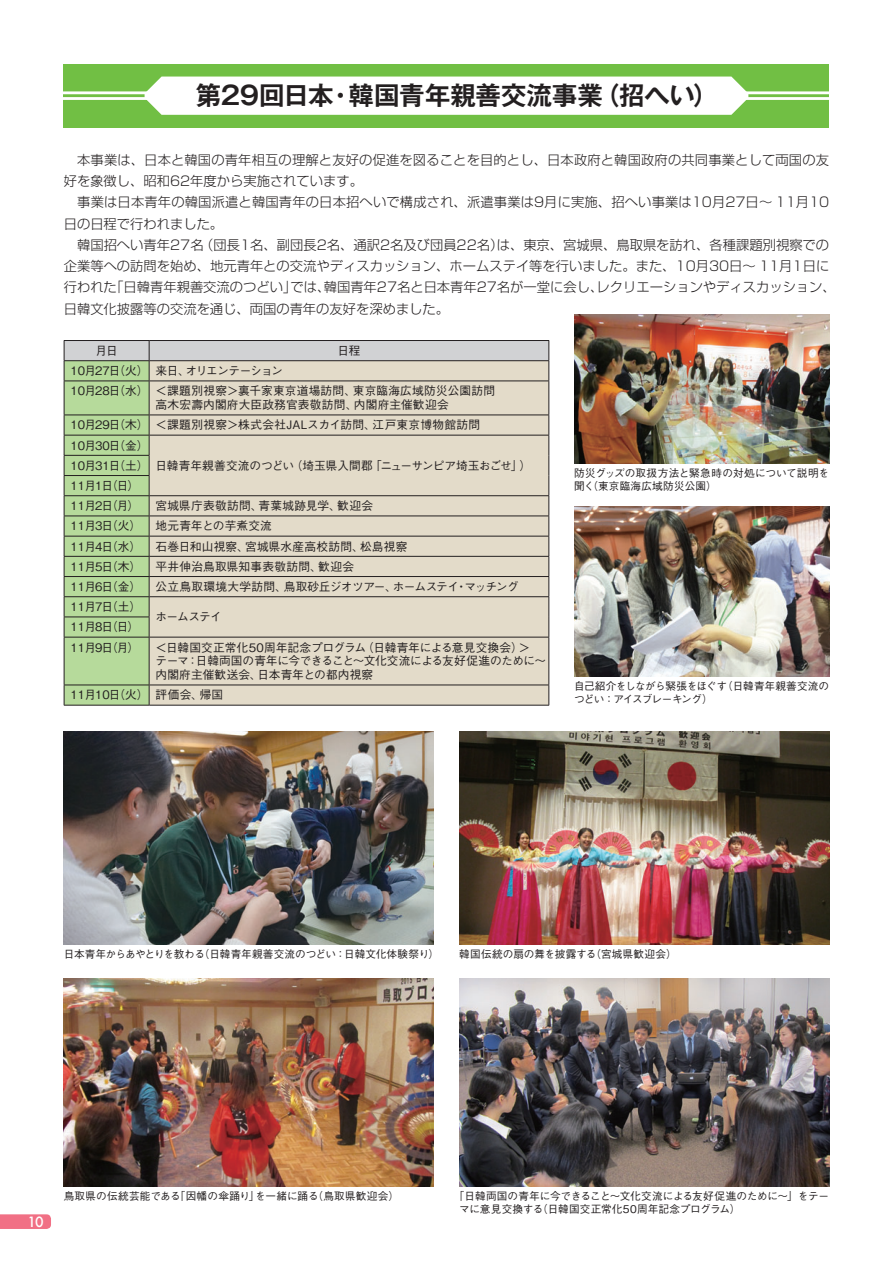
<style>
.page{position:relative;width:893px;height:1263px;background:#fff}
.page>*{position:absolute;margin:0;border:0;box-sizing:border-box;transform-origin:0 0}
.t1{font:700 25.5px "Gothic MB101 Pro De";letter-spacing:-.01em;color:#231f20}
.t2{font:500 13.8px "Futura";color:#fff}
.t3{font:300 13.35px/21.3px "Shin Go Pro";color:#231f20}
.t4{font:500 11.7px/20.2px "Gothic BBB Pro";color:#231f20}
.t5{font:500 11.7px/20.2px "Gothic BBB Pro";letter-spacing:-.075em;color:#231f20}
.t6{font:500 10.65px/12.8px "Gothic BBB Pro";letter-spacing:.02em;color:#231f20}
.t7{font:500 10.65px/12.8px "Gothic BBB Pro";color:#231f20}
.t8{font:500 10.65px/12.8px "Gothic BBB Pro";letter-spacing:-.035em;color:#231f20}
.t9{font:500 10.65px "Gothic BBB Pro";letter-spacing:-.025em;color:#231f20}
</style>
<div class="page">
<svg style="left:0;top:1214px;width:51px;height:15px"></svg>
<svg style="left:64px;top:340px;width:486px;height:365px;background:#d2d1ba"></svg>
<hr style="left:64px;top:705px;width:85px;height:1px;background:#231f20">
<hr style="left:149px;top:705px;width:400px;height:1px;background:#231f20">
<div style="left:64px;top:64px;width:765px;height:64px;background:#71bf44"></div>
<hr style="left:51px;top:91px;width:791px;height:3px;background:#fff">
<hr style="left:51px;top:97px;width:791px;height:3px;background:#fff">
<div style="left:145px;top:77px;width:603px;height:38px;background:#fff"></div>
<img style="left:64px;top:731px;width:370px;height:213px">
<img style="left:459px;top:731px;width:370px;height:213px">
<img style="left:64px;top:978px;width:370px;height:208px">
<img style="left:459px;top:978px;width:370px;height:208px">
<img style="left:574px;top:315px;width:255px;height:148px">
<img style="left:574px;top:506px;width:255px;height:170px">
<h1 class="t1" style="left:196px;top:74px;width:524px">第29回日本・韓国青年親善交流事業（招へい）</h1>
<p class="t3" style="left:64px;top:147px;width:774px">　本事業は、日本と韓国の青年相互の理解と友好の促進を図ることを目的とし、日本政府と韓国政府の共同事業として両国の友好を象徴し、昭和62年度から実施されています。<br>　事業は日本青年の韓国派遣と韓国青年の日本招へいで構成され、派遣事業は9月に実施、招へい事業は10月27日～ 11月10日の日程で行われました。<br>　韓国招へい青年27名（団長1名、副団長2名、通訳2名及び団員22名）は、東京、宮城県、鳥取県を訪れ、各種課題別視察での企業等への訪問を始め、地元青年との交流やディスカッション、ホームステイ等を行いました。また、10月30日～ 11月1日に行われた「日韓青年親善交流のつどい」では、韓国青年27名と日本青年27名が一堂に会し、レクリエーションやディスカッション、日韓文化披露等の交流を通じ、両国の青年の友好を深めました。</p>
<p class="t4" style="left:95px;top:339px;width:24px">月日</p>
<p class="t4" style="left:337px;top:339px;width:25px">日程</p>
<p class="t4" style="left:70px;top:359px;width:426px">10月27日（火） 来日、オリエンテーション<br>10月28日（水） ＜課題別視察＞裏千家東京道場訪問、東京臨海広域防災公園訪問</p>
<p class="t4" style="left:70px;top:393px;width:462px;text-indent:85px">高木宏壽内閣府大臣政務官表敬訪問、内閣府主催歓迎会<br>10月29日（木） ＜課題別視察＞株式会社JALスカイ訪問、江戸東京博物館訪問<br>10月30日（金）<br>10月31日（土） 日韓青年親善交流のつどい（埼玉県入間郡「ニューサンピア埼玉おごせ」）<br>11月1日（日）<br>11月2日（月）</p>
<p class="t4" style="left:70px;top:494px;width:450px;text-indent:85px">宮城県庁表敬訪問、青葉城跡見学、歓迎会<br>11月3日（火） 地元青年との芋煮交流<br>11月4日（水） 石巻日和山視察、宮城県水産高校訪問、松島視察<br>11月5日（木） 平井伸治鳥取県知事表敬訪問、歓迎会<br>11月6日（金） 公立鳥取環境大学訪問、鳥取砂丘ジオツアー、ホームステイ・マッチング<br>11月7日（土）</p>
<p class="t4" style="left:156px;top:605px;width:68px">ホームステイ</p>
<p class="t5" style="left:70px;top:615px;width:70px">11月8日（日）<br>11月9日（月）</p>
<p class="t4" style="left:156px;top:639px;width:392px;line-height:13.8px">＜日韓国交正常化50周年記念プログラム（日韓青年による意見交換会）＞<br>テーマ：日韓両国の青年に今できること～文化交流による友好促進のために～内閣府主催歓送会、日本青年との都内視察</p>
<p class="t4" style="left:70px;top:683px;width:154px">11月10日（火） 評価会、帰国</p>
<p class="t6" style="left:574px;top:465px;width:257px">防災グッズの取扱方法と緊急時の対処について説明を聞く（東京臨海広域防災公園）</p>
<p class="t8" style="left:574px;top:678px;width:257px">自己紹介をしながら緊張をほぐす（日韓青年親善交流のつどい：アイスブレーキング）</p>
<p class="t9" style="left:64px;top:945px;width:377px">日本青年からあやとりを教わる（日韓青年親善交流のつどい：日韓文化体験祭り）</p>
<p class="t6" style="left:459px;top:946px;width:219px">韓国伝統の扇の舞を披露する（宮城県歓迎会）</p>
<p class="t2" style="left:27px;top:1212px;width:18px">10</p>
<p class="t6" style="left:64px;top:1188px;width:337px">鳥取県の伝統芸能である「因幡の傘踊り」を一緒に踊る（鳥取県歓迎会）</p>
<p class="t7" style="left:459px;top:1188px;width:371px;text-indent:-5px">「日韓両国の青年に今できること～文化交流による友好促進のために～」をテーマに意見交換する（日韓国交正常化50周年記念プログラム）</p>
</div>
